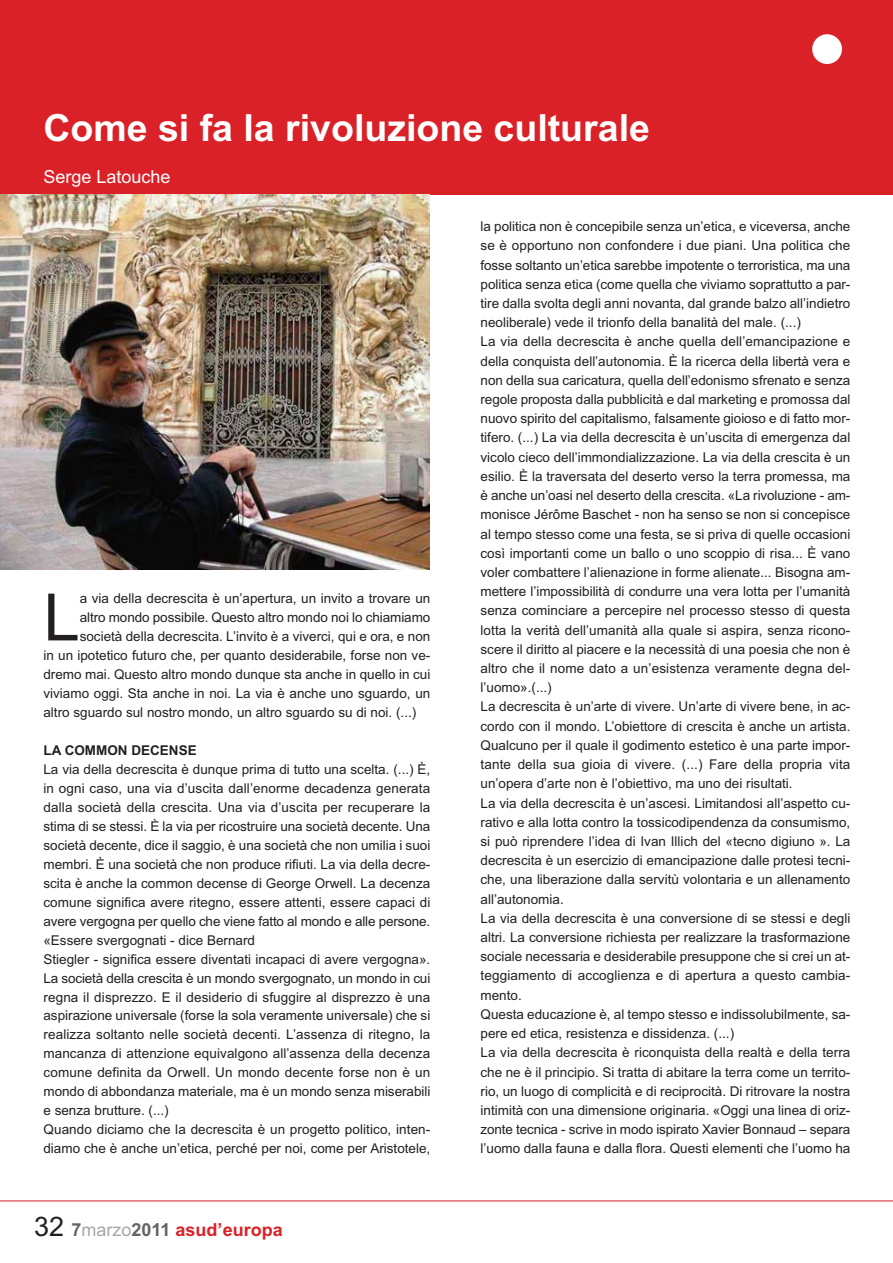
<style>
.page{position:relative;width:893px;height:1263px;background:#fff}
.page>*{position:absolute;margin:0;border:0;box-sizing:border-box;transform-origin:0 0}
.t1{font:65.4px "Arial";color:#231f20}
.t2{font:700 37.5px "Arial";color:#fff}
.t3{font:700 18px "Arial";color:#da2128}
.t4{font:18px "Arial";color:#fff}
.t5{font:13.5px/19.2px "Arial";color:#231f20}
.t6{font:700 13.5px "Arial";color:#231f20}
.s1{font-weight:400;font-size:27px;color:#231f20}
.s2{color:#656262}
.s3{font-weight:400;color:#a9a7a6}
</style>
<div class="page">
<div style="left:0;top:0;width:892px;height:194px;background:#da2128"></div>
<div style="left:812px;top:34px;width:30px;height:30px;background:#fff;border-radius:50%"></div>
<img style="left:0;top:194px;width:429px;height:376px">
<hr style="left:0;top:1201px;width:892px;height:1px;background:#da2128">
<h2 class="t2" style="left:43px;top:114px;width:608px">Come si fa la rivoluzione culturale</h2>
<h3 class="t4" style="left:43px;top:171px;width:129px">Serge Latouche</h3>
<h1 class="t1" style="left:43px;top:594px;width:38px">L</h1>
<p class="t5" style="left:80px;top:590px;width:352px">a via della decrescita è un’apertura, un invito a trovare un</p>
<p class="t5" style="left:80px;top:609px;width:352px">altro mondo possibile. Questo altro mondo noi lo chiamiamo</p>
<p class="t5" style="left:80px;top:628px;width:352px">società della decrescita. L’invito è a viverci, qui e ora, e non</p>
<p class="t5" style="left:43px;top:647px;width:388px">in un ipotetico futuro che, per quanto desiderabile, forse non ve-</p>
<p class="t5" style="left:43px;top:666px;width:388px">dremo mai. Questo altro mondo dunque sta anche in quello in cui</p>
<p class="t5" style="left:43px;top:685px;width:388px">viviamo oggi. Sta anche in noi. La via è anche uno sguardo, un</p>
<p class="t5" style="left:43px;top:704px;width:374px">altro sguardo sul nostro mondo, un altro sguardo su di noi. (...)</p>
<p class="t6" style="left:43px;top:745px;width:155px">LA COMMON DECENSE</p>
<p class="t5" style="left:43px;top:761px;width:388px">La via della decrescita è dunque prima di tutto una scelta. (...) È, in ogni caso, una via d’uscita dall’enorme decadenza generata dalla società della crescita. Una via d’uscita per recuperare la stima di se stessi. È la via per ricostruire una società decente. Una società decente, dice il saggio, è una società che non umilia i suoi membri. È una società che non produce rifiuti. La via della decre&shy;scita è anche la common decense di George Orwell. La decenza comune significa avere ritegno, essere attenti, essere capaci di avere vergogna per quello che viene fatto al mondo e alle persone. «Essere svergognati - dice Bernard<br>Stiegler - significa essere diventati incapaci di avere vergogna».<br>La società della crescita è un mondo svergognato, un mondo in cui regna il disprezzo. E il desiderio di sfuggire al disprezzo è una aspirazione universale (forse la sola veramente universale) che si realizza soltanto nelle società decenti. L’assenza di ritegno, la mancanza di attenzione equivalgono all’assenza della decenza comune definita da Orwell. Un mondo decente forse non è un mondo di abbondanza materiale, ma è un mondo senza miserabili e senza brutture. (...)<br>Quando diciamo che la decrescita è un progetto politico, inten&shy;diamo che è anche un’etica, perché per noi, come per Aristotele,</p>
<h3 class="t3" style="left:34px;top:1223px;width:250px"><span class="s1">32</span> <span class="s2">7</span><span class="s3">marzo</span><span class="s2">2011</span> asud’europa</h3>
<p class="t5" style="left:480px;top:218px;width:371px">la politica non è concepibile senza un’etica, e viceversa, anche se è opportuno non confondere i due piani. Una politica che fosse soltanto un’etica sarebbe impotente o terroristica, ma una politica senza etica (come quella che viviamo soprattutto a par&shy;tire dalla svolta degli anni novanta, dal grande balzo all’indietro neoliberale) vede il trionfo della banalità del male. (...)<br>La via della decrescita è anche quella dell’emancipazione e della conquista dell’autonomia. È la ricerca della libertà vera e non della sua caricatura, quella dell’edonismo sfrenato e senza regole proposta dalla pubblicità e dal marketing e promossa dal nuovo spirito del capitalismo, falsamente gioioso e di fatto mor&shy;tifero. (...) La via della decrescita è un’uscita di emergenza dal vicolo cieco dell’immondializzazione. La via della crescita è un esilio. È la traversata del deserto verso la terra promessa, ma è anche un’oasi nel deserto della crescita. «La rivoluzione - am&shy;monisce Jérôme Baschet - non ha senso se non si concepisce al tempo stesso come una festa, se si priva di quelle occasioni così importanti come un ballo o uno scoppio di risa... È vano voler combattere l’alienazione in forme alienate... Bisogna am&shy;mettere l’impossibilità di condurre una vera lotta per l’umanità senza cominciare a percepire nel processo stesso di questa lotta la verità dell’umanità alla quale si aspira, senza ricono&shy;scere il diritto al piacere e la necessità di una poesia che non è altro che il nome dato a un’esistenza veramente degna del&shy;l’uomo».(...)<br>La decrescita è un’arte di vivere. Un’arte di vivere bene, in ac&shy;cordo con il mondo. L’obiettore di crescita è anche un artista.<br>Qualcuno per il quale il godimento estetico è una parte impor&shy;tante della sua gioia di vivere. (...) Fare della propria vita un’opera d’arte non è l’obiettivo, ma uno dei risultati.<br>La via della decrescita è un’ascesi. Limitandosi all’aspetto cu&shy;rativo e alla lotta contro la tossicodipendenza da consumismo, si può riprendere l’idea di Ivan Illich del «tecno digiuno ». La decrescita è un esercizio di emancipazione dalle protesi tecni&shy;che, una liberazione dalla servitù volontaria e un allenamento all’autonomia.<br>La via della decrescita è una conversione di se stessi e degli altri. La conversione richiesta per realizzare la trasformazione sociale necessaria e desiderabile presuppone che si crei un at&shy;teggiamento di accoglienza e di apertura a questo cambia&shy;mento.<br>Questa educazione è, al tempo stesso e indissolubilmente, sa&shy;pere ed etica, resistenza e dissidenza. (...)<br>La via della decrescita è riconquista della realtà e della terra che ne è il principio. Si tratta di abitare la terra come un territo&shy;rio, un luogo di complicità e di reciprocità. Di ritrovare la nostra intimità con una dimensione originaria. «Oggi una linea di oriz&shy;zonte tecnica - scrive in modo ispirato Xavier Bonnaud – separa l’uomo dalla fauna e dalla flora. Questi elementi che l’uomo ha</p>
</div>
